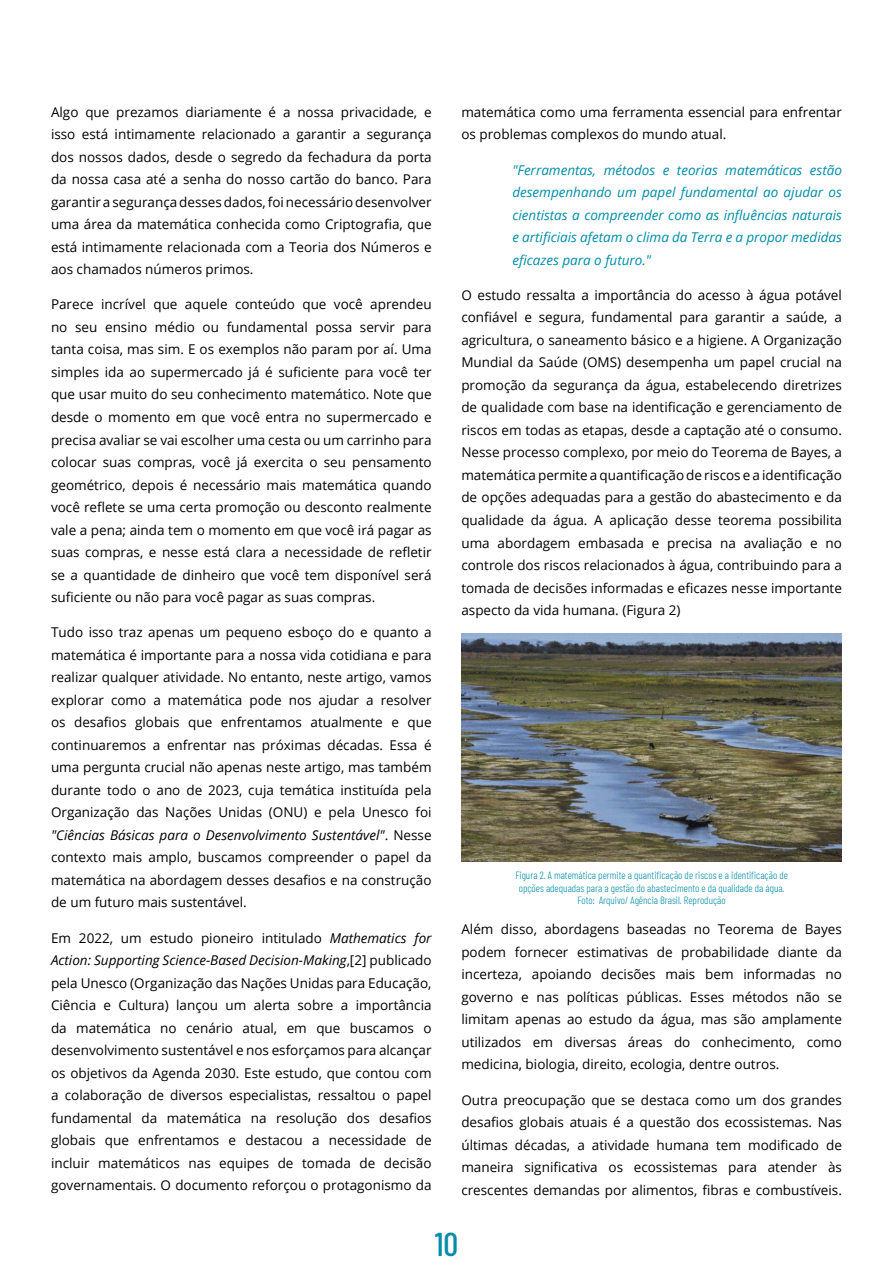
<style>
.page{position:relative;width:893px;height:1263px;background:#fff}
.page>*{position:absolute;margin:0;border:0;box-sizing:border-box;transform-origin:0 0}
.t1{font:500 33px "Barlow Condensed";color:#008da8}
.t2{font:13.5px/22.5px "Open Sans";color:#000;text-align:justify}
.t3{font:italic 13.5px/22.5px "Open Sans";color:#008da8;text-align:justify}
.t4{font:300 10.5px/12.6px "Barlow Condensed";color:#008da8;text-align:center}
.s1{font-style:italic}
</style>
<div class="page">
<img style="left:461px;top:634px;width:381px;height:228px">
<p class="t2" style="left:51px;top:100px;width:382px">Algo que prezamos diariamente é a nossa privacidade, e isso está intimamente relacionado a garantir a segurança dos nossos dados, desde o segredo da fechadura da porta da nossa casa até a senha do nosso cartão do banco. Para garantir a segurança desses dados, foi necessário desenvolver uma área da matemática conhecida como Criptografia, que está intimamente relacionada com a Teoria dos Números e aos chamados números primos.</p>
<p class="t2" style="left:51px;top:293px;width:382px">Parece incrível que aquele conteúdo que você aprendeu no seu ensino médio ou fundamental possa servir para tanta coisa, mas sim. E os exemplos não param por aí. Uma simples ida ao supermercado já é suficiente para você ter que usar muito do seu conhecimento matemático. Note que desde o momento em que você entra no supermercado e precisa avaliar se vai escolher uma cesta ou um carrinho para colocar suas compras, você já exercita o seu pensamento geométrico, depois é necessário mais matemática quando você reflete se uma certa promoção ou desconto realmente vale a pena; ainda tem o momento em que você irá pagar as suas compras, e nesse está clara a necessidade de refletir se a quantidade de dinheiro que você tem disponível será suficiente ou não para você pagar as suas compras.</p>
<p class="t2" style="left:51px;top:621px;width:382px">Tudo isso traz apenas um pequeno esboço do e quanto a matemática é importante para a nossa vida cotidiana e para realizar qualquer atividade. No entanto, neste artigo, vamos explorar como a matemática pode nos ajudar a resolver os desafios globais que enfrentamos atualmente e que continuaremos a enfrentar nas próximas décadas. Essa é uma pergunta crucial não apenas neste artigo, mas também durante todo o ano de 2023, cuja temática instituída pela Organização das Nações Unidas (ONU) e pela Unesco foi <span class="s1">"Ciências Básicas para o Desenvolvimento Sustentável"</span>. Nesse contexto mais amplo, buscamos compreender o papel da matemática na abordagem desses desafios e na construção de um futuro mais sustentável.</p>
<p class="t2" style="left:51px;top:926px;width:382px">Em 2022, um estudo pioneiro intitulado <span class="s1">Mathematics for Action: Supporting Science-Based Decision-Making</span>,[2] publicado pela Unesco (Organização das Nações Unidas para Educação, Ciência e Cultura) lançou um alerta sobre a importância da matemática no cenário atual, em que buscamos o desenvolvimento sustentável e nos esforçamos para alcançar os objetivos da Agenda 2030. Este estudo, que contou com a colaboração de diversos especialistas, ressaltou o papel fundamental da matemática na resolução dos desafios globais que enfrentamos e destacou a necessidade de incluir matemáticos nas equipes de tomada de decisão governamentais. O documento reforçou o protagonismo da</p>
<p class="t2" style="left:461px;top:100px;width:382px">matemática como uma ferramenta essencial para enfrentar os problemas complexos do mundo atual.</p>
<p class="t3" style="left:512px;top:158px;width:331px">"Ferramentas, métodos e teorias matemáticas estão desempenhando um papel fundamental ao ajudar os cientistas a compreender como as influências naturais e artificiais afetam o clima da Terra e a propor medidas eficazes para o futuro."</p>
<p class="t2" style="left:461px;top:283px;width:382px">O estudo ressalta a importância do acesso à água potável confiável e segura, fundamental para garantir a saúde, a agricultura, o saneamento básico e a higiene. A Organização Mundial da Saúde (OMS) desempenha um papel crucial na promoção da segurança da água, estabelecendo diretrizes de qualidade com base na identificação e gerenciamento de riscos em todas as etapas, desde a captação até o consumo.<br>Nesse processo complexo, por meio do Teorema de Bayes, a matemática permite a quantificação de riscos e a identificação de opções adequadas para a gestão do abastecimento e da qualidade da água. A aplicação desse teorema possibilita uma abordagem embasada e precisa na avaliação e no controle dos riscos relacionados à água, contribuindo para a tomada de decisões informadas e eficazes nesse importante aspecto da vida humana. (Figura 2)</p>
<p class="t4" style="left:515px;top:868px;width:274px">Figura 2. A matemática permite a quantificação de riscos e a identificação de opções adequadas para a gestão do abastecimento e da qualidade da água.<br>Foto: Arquivo/ Agência Brasil. Reprodução</p>
<p class="t2" style="left:461px;top:918px;width:382px">Além disso, abordagens baseadas no Teorema de Bayes podem fornecer estimativas de probabilidade diante da incerteza, apoiando decisões mais bem informadas no governo e nas políticas públicas. Esses métodos não se limitam apenas ao estudo da água, mas são amplamente utilizados em diversas áreas do conhecimento, como medicina, biologia, direito, ecologia, dentre outros.</p>
<p class="t2" style="left:461px;top:1088px;width:382px">Outra preocupação que se destaca como um dos grandes desafios globais atuais é a questão dos ecossistemas. Nas últimas décadas, a atividade humana tem modificado de maneira significativa os ecossistemas para atender às crescentes demandas por alimentos, fibras e combustíveis.</p>
<h1 class="t1" style="left:435px;top:1220px;width:25px">10</h1>
</div>
